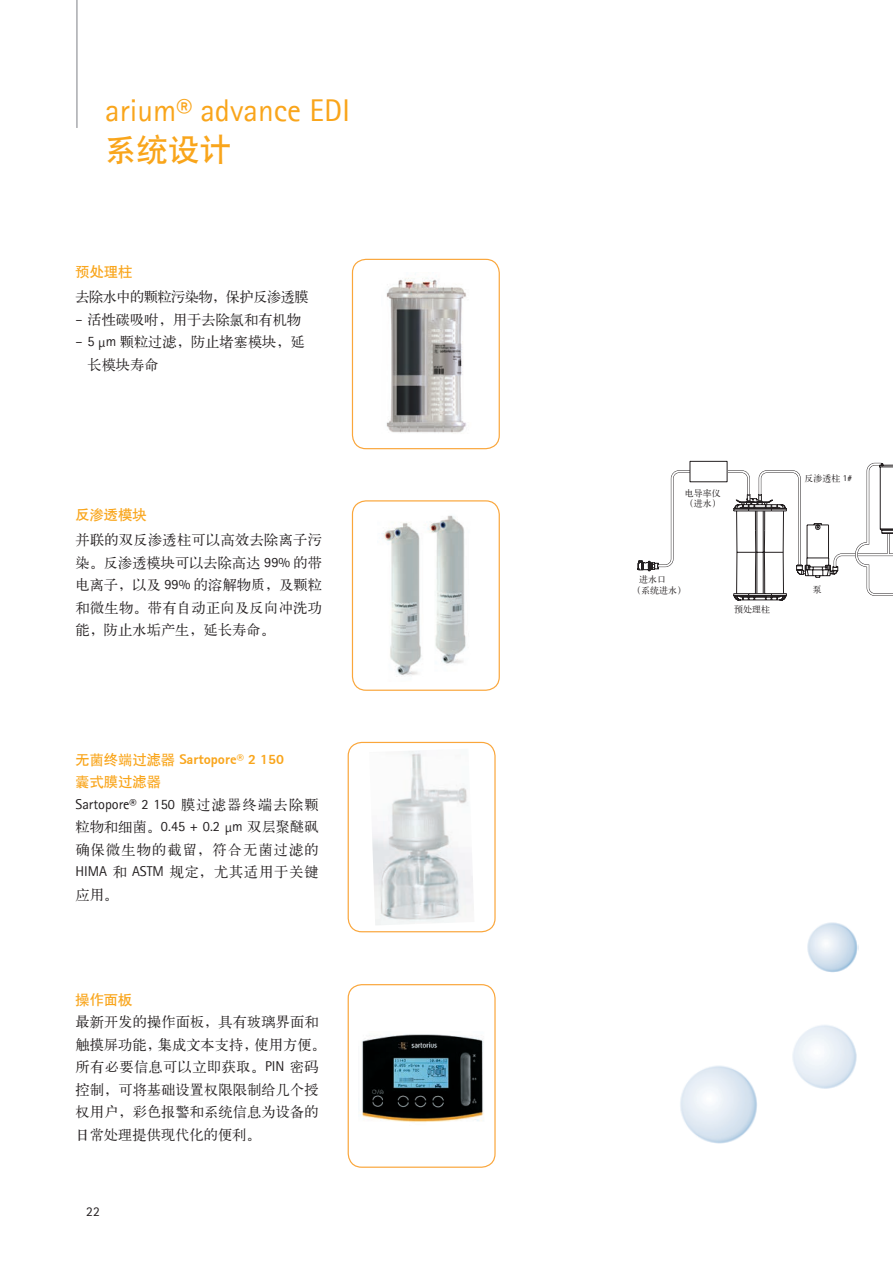
<style>
.page{position:relative;width:893px;height:1263px;background:#fff}
.page>*{position:absolute;margin:0;border:0;box-sizing:border-box;transform-origin:0 0}
.t1{font:31.5px "Rotis Sans Serif";color:#f9a51b}
.t2{font:31.5px "H Yb 1 gj";color:#f9a51b}
.t3{font:14.25px/22.5px "H Ya 1 gj";color:#231f20}
.t4{font:14.25px "Rotis Sans Serif";color:#231f20}
.t5{font:700 14.25px "Rotis Sans Serif";color:#f9a51b}
.t6{font:14.25px "H Yb 1 gj";color:#f9a51b}
.t7{font:14.25px "H Ya 1 gj";letter-spacing:-.04em;color:#231f20}
.t8{font:13.5px "Rotis Sans Serif";color:#231f20}
.t9{font:9px/10.5px "H Ya 1 gj";color:#231f20}
.s1{font-family:"Rotis Sans Serif"}
.s2{font-family:"H Yb 1 gj";font-weight:400}
.s3{font-family:"H Ya 1 gj"}
</style>
<div class="page">
<div style="left:348px;top:984px;width:148px;height:184px;border:1px solid #faa63b;border-radius:14px"></div>
<img style="left:360px;top:1034px;width:124px;height:88px">
<img style="left:680px;top:1065px;width:77px;height:79px">
<img style="left:807px;top:922px;width:51px;height:50px">
<img style="left:792px;top:1025px;width:65px;height:64px">
<hr style="left:77px;top:0;width:1px;height:128px;background:#a8a9ad">
<div style="left:348px;top:742px;width:148px;height:190px;border:1px solid #faa63b;border-radius:14px"></div>
<img style="left:372px;top:751px;width:102px;height:174px">
<div style="left:352px;top:259px;width:148px;height:190px;border:1px solid #faa63b;border-radius:14px"></div>
<img style="left:386px;top:278px;width:80px;height:155px">
<div style="left:352px;top:500px;width:148px;height:191px;border:1px solid #faa63b;border-radius:14px"></div>
<img style="left:381px;top:515px;width:85px;height:161px">
<svg style="left:637px;top:460px;width:256px;height:141px"></svg>
<h1 class="t1" style="left:105px;top:92px;width:246px">arium® advance EDI</h1>
<h1 class="t2" style="left:105px;top:133px;width:127px">系统设计</h1>
<p class="t6" style="left:75px;top:265px;width:59px">预处理柱</p>
<p class="t7" style="left:75px;top:290px;width:235px">去除水中的颗粒污染物，保护反渗透膜</p>
<p class="t3" style="left:75px;top:308px;width:227px"><span class="s1">–</span> 活性碳吸咐，用于去除氯和有机物</p>
<p class="t3" style="left:87px;top:331px;width:219px;text-indent:-12px"><span class="s1">– 5 μm</span> 颗粒过滤，防止堵塞模块，延长模块寿命</p>
<p class="t6" style="left:75px;top:507px;width:73px">反渗透模块</p>
<p class="t3" style="left:75px;top:529px;width:248px;text-align:justify">并联的双反渗透柱可以高效去除离子污染。反渗透模块可以去除高达 <span class="s1">99%</span> 的带电离子，以及 <span class="s1">99%</span> 的溶解物质，及颗粒和微生物。带有自动正向及反向冲洗功能，防止水垢产生，延长寿命。</p>
<p class="t5" style="left:75px;top:749px;width:210px"><span class="s2">无菌终端过滤器</span> Sartopore® 2 150</p>
<p class="t6" style="left:75px;top:775px;width:87px">囊式膜过滤器</p>
<p class="t4" style="left:75px;top:795px;width:245px">Sartopore® 2 150 <span class="s3">膜过滤器终端去除颗</span></p>
<p class="t3" style="left:75px;top:816px;width:245px;text-align:justify">粒物和细菌。<span class="s1">0.45 + 0.2 μm</span> 双层聚醚砜确保微生物的截留，符合无菌过滤的<span class="s1">HIMA</span> 和 <span class="s1">ASTM</span> 规定，尤其适用于关键应用。</p>
<p class="t6" style="left:75px;top:992px;width:58px">操作面板</p>
<p class="t3" style="left:75px;top:1011px;width:252px">最新开发的操作面板，具有玻璃界面和触摸屏功能，集成文本支持，使用方便。所有必要信息可以立即获取。<span class="s1">PIN</span> 密码控制，可将基础设置权限限制给几个授权用户，彩色报警和系统信息为设备的日常处理提供现代化的便利。</p>
<p class="t8" style="left:86px;top:1204px;width:15px">22</p>
<p class="t9" style="left:685px;top:488px;width:37px">电导率仪（进水）</p>
<p class="t9" style="left:632px;top:574px;width:55px;text-indent:7px">进水口<br>（系统进水）</p>
<p class="t9" style="left:734px;top:604px;width:37px">预处理柱</p>
<p class="t9" style="left:804px;top:473px;width:49px">反渗透柱 <span class="s1">1#</span></p>
<p class="t9" style="left:813px;top:584px;width:10px">泵</p>
</div>
